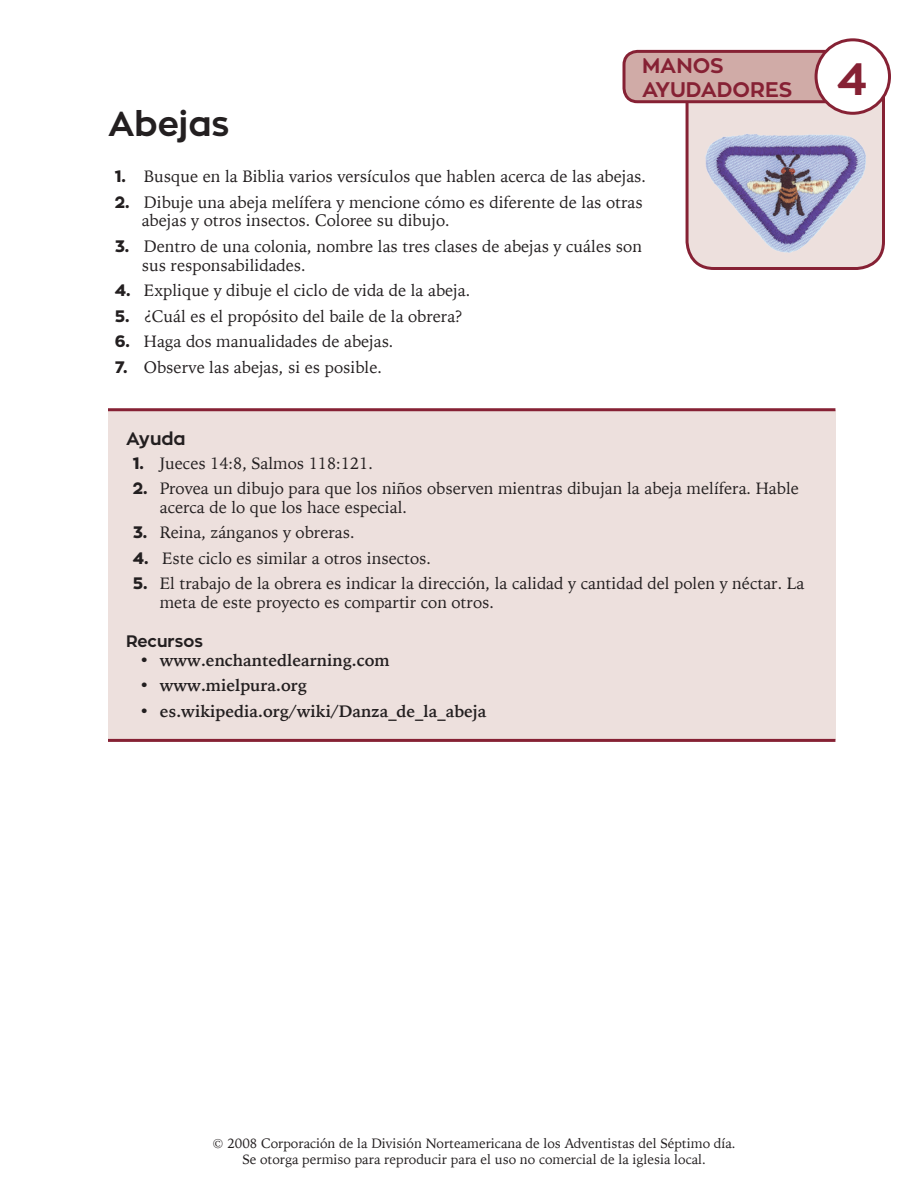
<style>
.page{position:relative;width:918px;height:1188px;background:#fff}
.page>*{position:absolute;margin:0;border:0;box-sizing:border-box;transform-origin:0 0}
.t1{font:700 34.5px "Zona Pro";color:#231f20}
.t2{font:700 21px/24px "Zona Pro";color:#862134}
.t3{font:700 18px "Zona Pro";color:#231f20}
.t4{font:16.5px/18.8px "Iowan Old Style";color:#231f20}
.t5{font:700 16.5px "Iowan Old Style";color:#231f20}
.t6{font:700 16.5px "Zona Pro";color:#231f20}
.t7{font:13.5px/16.2px "Iowan Old Style";color:#231f20;text-align:center}
.s1{font-size:45px}
.s2{font-family:"Zona Pro";font-weight:800}
.s3{font-weight:400}
</style>
<div class="page">
<div style="left:108px;top:411px;width:727px;height:328px;background:#ede0dd"></div>
<hr style="left:108px;top:408px;width:727px;height:3px;background:#862134">
<hr style="left:108px;top:739px;width:727px;height:3px;background:#862134">
<svg style="left:622px;top:48px;width:265px;height:222px"></svg>
<div style="left:816px;top:40px;width:74px;height:73px;background:#fff;border-radius:50%"></div>
<div style="left:815px;top:38px;width:76px;height:77px;border:3px solid #862134;border-radius:50%"></div>
<img style="left:690px;top:124px;width:191px;height:132px">
<p class="t2" style="left:642px;top:54px;width:227px">MANOS<br>AYUDADORES <span class="s1">4</span></p>
<h1 class="t1" style="left:108px;top:102px;width:123px">Abejas</h1>
<p class="t4" style="left:115px;top:166px;width:533px"><span class="s2">1.</span> Busque en la Biblia varios versículos que hablen acerca de las abejas.</p>
<p class="t4" style="left:142px;top:192px;width:503px;text-indent:-27px"><span class="s2">2.</span> Dibuje una abeja melífera y mencione cómo es diferente de las otras abejas y otros insectos. Coloree su dibujo.</p>
<p class="t4" style="left:142px;top:236px;width:502px;text-indent:-27px"><span class="s2">3.</span> Dentro de una colonia, nombre las tres clases de abejas y cuáles son sus responsabilidades.</p>
<p class="t4" style="left:115px;top:280px;width:357px"><span class="s2">4.</span> Explique y dibuje el ciclo de vida de la abeja.</p>
<p class="t4" style="left:115px;top:306px;width:350px"><span class="s2">5.</span> ¿Cuál es el propósito del baile de la obrera?</p>
<p class="t4" style="left:115px;top:331px;width:280px"><span class="s2">6.</span> Haga dos manualidades de abejas.</p>
<p class="t4" style="left:115px;top:357px;width:269px"><span class="s2">7.</span> Observe las abejas, si es posible.</p>
<p class="t3" style="left:126px;top:427px;width:61px">Ayuda</p>
<p class="t4" style="left:133px;top:453px;width:242px"><span class="s2">1.</span> Jueces 14:8, Salmos 118:121.</p>
<p class="t4" style="left:160px;top:478px;width:641px;text-indent:-27px"><span class="s2">2.</span> Provea un dibujo para que los niños observen mientras dibujan la abeja melífera. Hable acerca de lo que los hace especial.</p>
<p class="t4" style="left:133px;top:523px;width:223px"><span class="s2">3.</span> Reina, zánganos y obreras.</p>
<p class="t4" style="left:133px;top:548px;width:300px"><span class="s2">4.</span> Este ciclo es similar a otros insectos.</p>
<p class="t4" style="left:160px;top:574px;width:646px;text-indent:-27px"><span class="s2">5.</span> El trabajo de la obrera es indicar la dirección, la calidad y cantidad del polen y néctar. La meta de este proyecto es compartir con otros.</p>
<p class="t6" style="left:126px;top:631px;width:78px">Recursos</p>
<p class="t5" style="left:139px;top:645px;width:252px"><span class="s3">•</span> www.enchantedlearning.com</p>
<p class="t5" style="left:139px;top:671px;width:169px"><span class="s3">•</span> www.mielpura.org</p>
<p class="t5" style="left:139px;top:696px;width:349px"><span class="s3">•</span> es.wikipedia.org/wiki/Danza_de_la_abeja</p>
<p class="t7" style="left:213px;top:1135px;width:525px">© 2008 Corporación de la División Norteamericana de los Adventistas del Séptimo día.<br>Se otorga permiso para reproducir para el uso no comercial de la iglesia local.</p>
</div>
